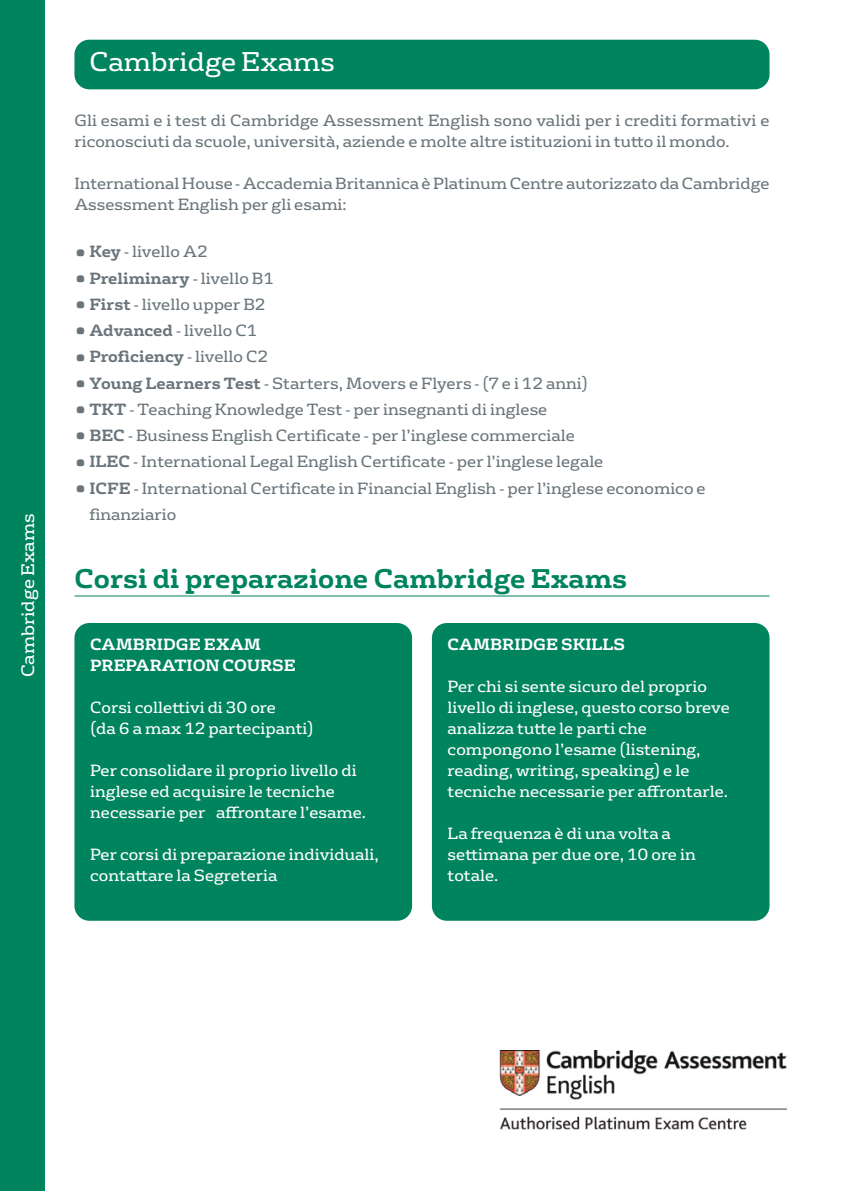
<style>
.page{position:relative;width:844px;height:1191px;background:#fff}
.page>*{position:absolute;margin:0;border:0;box-sizing:border-box;transform-origin:0 0}
.t1{font:700 26.25px "FS Rufus";color:#00845e}
.t2{font:26.25px "FS Rufus";color:#fff}
.t3{font:17.5px "FS Rufus";color:#fff}
.t4{font:15.75px/21px "FS Rufus";color:#6a757b}
.t5{font:15.75px/21px "FS Rufus";color:#fff}
.t6{font:700 15.75px/21px "FS Rufus";color:#fff}
.t7{font:700 15.75px "FS Rufus";color:#6a757b}
.s1{font-size:31.5px}
.s2{font-weight:700}
.s3{font-weight:400;font-size:31.5px}
.s4{font-weight:400}
</style>
<div class="page">
<hr style="left:74px;top:595px;width:695px;height:1px;background:#00845e">
<div style="left:0;top:0;width:44px;height:1191px;background:#00845e"></div>
<div style="left:74px;top:40px;width:695px;height:49px;background:#00845e;border-radius:15px"></div>
<div style="left:74px;top:623px;width:338px;height:297px;background:#00845e;border-radius:15px"></div>
<div style="left:432px;top:623px;width:337px;height:297px;background:#00845e;border-radius:15px"></div>
<img style="left:499px;top:1050px;width:288px;height:80px">
<p class="t3" style="left:21px;top:677px;width:165px;rotate:-90deg">Cambridge Exams</p>
<p class="t2" style="left:89px;top:52px;width:247px">Cambridge Exams</p>
<p class="t4" style="left:74px;top:112px;width:696px">Gli esami e i test di Cambridge Assessment English sono validi per i crediti formativi e riconosciuti da scuole, università, aziende e molte altre istituzioni in tutto il mondo.</p>
<p class="t4" style="left:74px;top:175px;width:696px">International House - Accademia Britannica è Platinum Centre autorizzato da Cambridge<br>Assessment English per gli esami:</p>
<p class="t4" style="left:74px;top:243px;width:135px"><span class="s1">•</span> <span class="s2">Key</span> - livello A2</p>
<p class="t7" style="left:74px;top:272px;width:201px"><span class="s3">•</span> Preliminary <span class="s4">- livello B1</span></p>
<p class="t4" style="left:74px;top:295px;width:193px"><span class="s1">•</span> <span class="s2">First</span> - livello upper B2</p>
<p class="t4" style="left:74px;top:322px;width:184px"><span class="s1">•</span> <span class="s2">Advanced</span> - livello C1</p>
<p class="t7" style="left:74px;top:351px;width:195px"><span class="s3">•</span> Proficiency <span class="s4">- livello C2</span></p>
<p class="t4" style="left:74px;top:374px;width:515px"><span class="s1">•</span> <span class="s2">Young Learners Test</span> - Starters, Movers e Flyers - (7 e i 12 anni)</p>
<p class="t4" style="left:74px;top:400px;width:474px"><span class="s1">•</span> <span class="s2">TKT</span> - Teaching Knowledge Test - per insegnanti di inglese</p>
<p class="t4" style="left:74px;top:427px;width:501px"><span class="s1">•</span> <span class="s2">BEC</span> - Business English Certificate - per l’inglese commerciale</p>
<p class="t4" style="left:74px;top:453px;width:530px"><span class="s1">•</span> <span class="s2">ILEC</span> - International Legal English Certificate - per l’inglese legale</p>
<p class="t4" style="left:89px;top:476px;width:617px;line-height:26.2px;text-indent:-15px"><span class="s1">•</span> <span class="s2">ICFE</span> - International Certificate in Financial English - per l’inglese economico e finanziario</p>
<p class="t1" style="left:74px;top:569px;width:554px">Corsi di preparazione Cambridge Exams</p>
<p class="t6" style="left:90px;top:636px;width:207px">CAMBRIDGE EXAM<br>PREPARATION COURSE</p>
<p class="t5" style="left:90px;top:699px;width:187px">Corsi collettivi di 30 ore</p>
<p class="t5" style="left:90px;top:720px;width:225px">(da 6 a max 12 partecipanti)</p>
<p class="t5" style="left:90px;top:762px;width:277px">Per consolidare il proprio livello di inglese ed acquisire le tecniche necessarie per affrontare l’esame.</p>
<p class="t5" style="left:90px;top:846px;width:290px">Per corsi di preparazione individuali, contattare la Segreteria</p>
<p class="t6" style="left:447px;top:636px;width:179px">CAMBRIDGE SKILLS</p>
<p class="t5" style="left:447px;top:678px;width:283px">Per chi si sente sicuro del proprio livello di inglese, questo corso breve analizza tutte le parti che compongono l’esame (listening, reading, writing, speaking) e le tecniche necessarie per affrontarle.</p>
<p class="t5" style="left:447px;top:825px;width:249px">La frequenza è di una volta a settimana per due ore, 10 ore in totale.</p>
</div>
